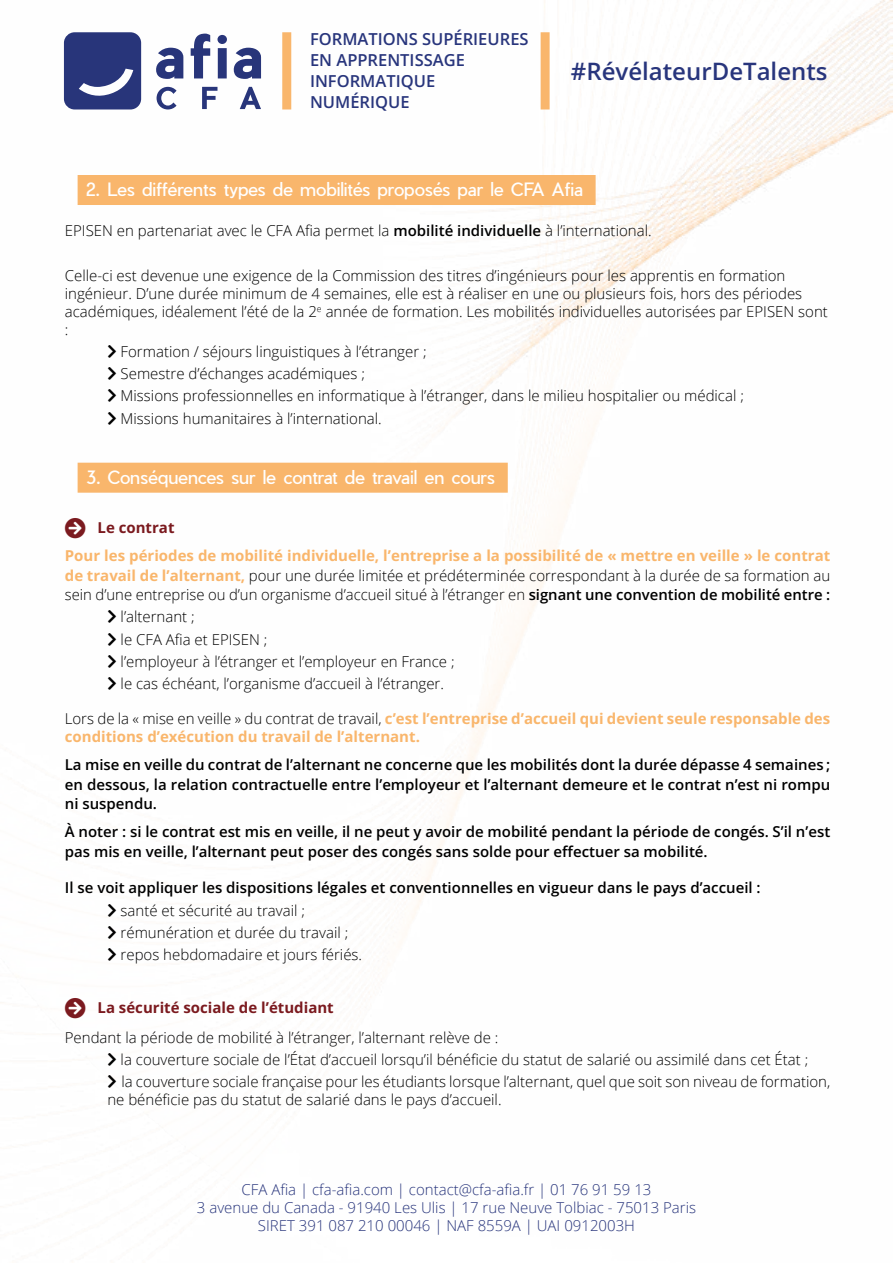
<style>
.page{position:relative;width:893px;height:1263px;background:#fff}
.page>*{position:absolute;margin:0;border:0;box-sizing:border-box;transform-origin:0 0}
.t1{font:600 24px "Open Sans";color:#28357c}
.t2{font:18px "Pier Sans";letter-spacing:-.01em;color:#fff}
.t3{font:600 16.5px/21px "Open Sans";color:#28357c}
.t4{font:300 15px/18px "Open Sans";color:#000}
.t5{font:600 15px/19.5px "Open Sans";color:#000;text-align:justify}
.t6{font:300 15px/18px "Open Sans";color:#28357c;text-align:center}
.t7{font:700 15px/18px "Open Sans";color:#f9b66c}
.t8{font:700 15px "Open Sans";color:#7b1a1f}
.s1{font-weight:600}
.s2{font-weight:700;color:#f9b66c}
.s3{font-weight:300;color:#000}
</style>
<div class="page">
<img style="left:0;top:0;width:893px;height:1003px">
<svg style="left:156px;top:48px;width:27px;height:31px"></svg>
<svg style="left:191px;top:34px;width:19px;height:44px"></svg>
<svg style="left:217px;top:35px;width:10px;height:43px"></svg>
<svg style="left:234px;top:48px;width:27px;height:31px"></svg>
<svg style="left:64px;top:32px;width:77px;height:77px;background:#3d4987"></svg>
<svg style="left:157px;top:87px;width:20px;height:22px"></svg>
<svg style="left:202px;top:87px;width:15px;height:22px"></svg>
<svg style="left:240px;top:87px;width:21px;height:22px"></svg>
<div style="left:282px;top:32px;width:9px;height:77px;background:#f9b66c"></div>
<div style="left:541px;top:32px;width:9px;height:77px;background:#f9b66c"></div>
<div style="left:78px;top:175px;width:518px;height:30px;background:#f9b66c"></div>
<div style="left:78px;top:463px;width:430px;height:30px;background:#f9b66c"></div>
<svg style="left:108px;top:345px;width:8px;height:13px"></svg>
<svg style="left:108px;top:367px;width:8px;height:13px"></svg>
<svg style="left:108px;top:389px;width:8px;height:13px"></svg>
<svg style="left:108px;top:411px;width:8px;height:13px"></svg>
<svg style="left:65px;top:518px;width:21px;height:20px"></svg>
<svg style="left:108px;top:610px;width:8px;height:13px"></svg>
<svg style="left:108px;top:633px;width:8px;height:12px"></svg>
<svg style="left:108px;top:655px;width:8px;height:13px"></svg>
<svg style="left:108px;top:677px;width:8px;height:13px"></svg>
<svg style="left:108px;top:903px;width:8px;height:13px"></svg>
<svg style="left:108px;top:926px;width:8px;height:13px"></svg>
<svg style="left:108px;top:948px;width:8px;height:13px"></svg>
<svg style="left:65px;top:998px;width:21px;height:5px"></svg>
<p class="t3" style="left:310px;top:28px;width:220px">FORMATIONS SUPÉRIEURES<br>EN APPRENTISSAGE<br>INFORMATIQUE<br>NUMÉRIQUE</p>
<h1 class="t1" style="left:571px;top:54px;width:258px">#RévélateurDeTalents</h1>
<p class="t2" style="left:86px;top:178px;width:498px">2. Les différents types de mobilités proposés par le CFA Afia</p>
<p class="t4" style="left:65px;top:221px;width:588px">EPISEN en partenariat avec le CFA Afia permet la <span class="s1">mobilité individuelle</span> à l’international.</p>
<p class="t4" style="left:65px;top:266px;width:764px">Celle-ci est devenue une exigence de la Commission des titres d’ingénieurs pour les apprentis en formation ingénieur. D’une durée minimum de 4 semaines, elle est à réaliser en une ou plusieurs fois, hors des périodes académiques, idéalement l’été de la 2<sup>e</sup> année de formation. Les mobilités individuelles autorisées par EPISEN sont :</p>
<p class="t4" style="left:107px;top:342px;width:321px">❖□■▼ Formation / séjours linguistiques à l’étranger ;</p>
<p class="t4" style="left:107px;top:364px;width:259px">❖□■▼ Semestre d’échanges académiques ;</p>
<p class="t4" style="left:107px;top:386px;width:638px">❖□■▼ Missions professionnelles en informatique à l’étranger, dans le milieu hospitalier ou médical ;</p>
<p class="t4" style="left:107px;top:409px;width:276px">❖□■▼ Missions humanitaires à l’international.</p>
<p class="t2" style="left:86px;top:465px;width:410px">3. Conséquences sur le contrat de travail en cours</p>
<p class="t8" style="left:98px;top:517px;width:78px">Le contrat</p>
<p class="t4" style="left:65px;top:546px;width:767px;line-height:19.5px;text-align:justify"><span class="s2">Pour les périodes de mobilité individuelle, l’entreprise a la possibilité de « mettre en veille » le contrat de travail de l’alternant,</span> pour une durée limitée et prédéterminée correspondant à la durée de sa formation au sein d’une entreprise ou d’un organisme d’accueil situé à l’étranger en <span class="s1">signant une convention de mobilité entre :</span></p>
<p class="t4" style="left:107px;top:608px;width:89px">❖□■▼ l’alternant ;</p>
<p class="t4" style="left:107px;top:630px;width:162px">❖□■▼ le CFA Afia et EPISEN ;</p>
<p class="t4" style="left:107px;top:652px;width:349px">❖□■▼ l’employeur à l’étranger et l’employeur en France ;</p>
<p class="t4" style="left:107px;top:674px;width:338px">❖□■▼ le cas échéant, l’organisme d’accueil à l’étranger.</p>
<p class="t7" style="left:65px;top:709px;width:767px"><span class="s3">Lors de la « mise en veille » du contrat de travail,</span> c’est l’entreprise d’accueil qui devient seule responsable des conditions d’exécution du travail de l’alternant.</p>
<p class="t5" style="left:65px;top:755px;width:767px">La mise en veille du contrat de l’alternant ne concerne que les mobilités dont la durée dépasse 4 semaines ; en dessous, la relation contractuelle entre l’employeur et l’alternant demeure et le contrat n’est ni rompu ni suspendu.</p>
<p class="t5" style="left:65px;top:822px;width:767px">À noter : si le contrat est mis en veille, il ne peut y avoir de mobilité pendant la période de congés. S’il n’est pas mis en veille, l’alternant peut poser des congés sans solde pour effectuer sa mobilité.</p>
<p class="t5" style="left:65px;top:878px;width:697px">Il se voit appliquer les dispositions légales et conventionnelles en vigueur dans le pays d’accueil :</p>
<p class="t4" style="left:107px;top:901px;width:199px">❖□■▼ santé et sécurité au travail ;</p>
<p class="t4" style="left:107px;top:923px;width:242px">❖□■▼ rémunération et durée du travail ;</p>
<p class="t4" style="left:107px;top:945px;width:256px">❖□■▼ repos hebdomadaire et jours fériés.</p>
<p class="t8" style="left:98px;top:997px;width:238px">La sécurité sociale de l’étudiant</p>
<p class="t4" style="left:65px;top:1028px;width:435px">Pendant la période de mobilité à l’étranger, l’alternant relève de :</p>
<p class="t4" style="left:107px;top:1050px;width:702px">❖□■▼ la couverture sociale de l’État d’accueil lorsqu’il bénéficie du statut de salarié ou assimilé dans cet État ;</p>
<p class="t4" style="left:107px;top:1072px;width:724px">❖□■▼ la couverture sociale française pour les étudiants lorsque l’alternant, quel que soit son niveau de formation, ne bénéficie pas du statut de salarié dans le pays d’accueil.</p>
<p class="t6" style="left:197px;top:1180px;width:501px">CFA Afia | cfa-afia.com | contact@cfa-afia.fr | 01 76 91 59 13<br>3 avenue du Canada - 91940 Les Ulis | 17 rue Neuve Tolbiac - 75013 Paris<br>SIRET 391 087 210 00046 | NAF 8559A | UAI 0912003H</p>
</div>
